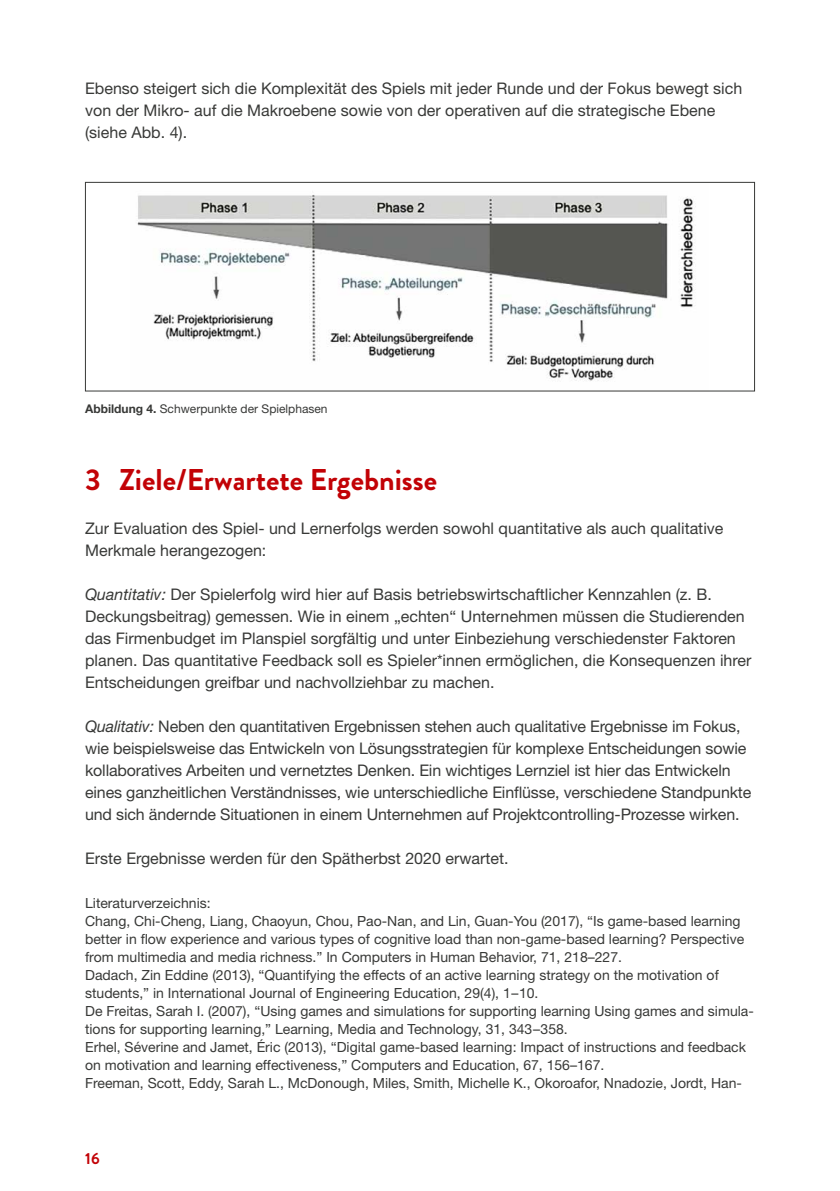
<style>
.page{position:relative;width:840px;height:1191px;background:#fff}
.page>*{position:absolute;margin:0;border:0;box-sizing:border-box;transform-origin:0 0}
.t1{font:700 30px "Brandon Grotesque";color:#c20206}
.t2{font:16px/22px "Helvetica Neue LT Std";color:#383937}
.t3{font:700 16px "Brandon Grotesque";color:#c20206}
.t4{font:14px/18px "Helvetica Neue LT Std";color:#383937}
.t5{font:12px "Helvetica Neue LT Std";color:#383937}
.s1{font-weight:700}
.s2{font-style:italic}
</style>
<div class="page">
<img style="left:137px;top:195px;width:559px;height:186px">
<div style="left:85px;top:182px;width:669px;height:209px;border:1px solid #383937"></div>
<p class="t2" style="left:85px;top:77px;width:658px">Ebenso steigert sich die Komplexität des Spiels mit jeder Runde und der Fokus bewegt sich von der Mikro- auf die Makroebene sowie von der operativen auf die strategische Ebene (siehe Abb. 4).</p>
<p class="t5" style="left:85px;top:401px;width:244px"><span class="s1">Abbildung 4.</span> Schwerpunkte der Spielphasen</p>
<h1 class="t1" style="left:85px;top:459px;width:353px">3 Ziele/Erwartete Ergebnisse</h1>
<p class="t2" style="left:85px;top:517px;width:639px">Zur Evaluation des Spiel- und Lernerfolgs werden sowohl quantitative als auch qualitative<br>Merkmale herangezogen:</p>
<p class="t2" style="left:85px;top:583px;width:667px"><span class="s2">Quantitativ:</span> Der Spielerfolg wird hier auf Basis betriebswirtschaftlicher Kennzahlen (z. B.<br>Deckungsbeitrag) gemessen. Wie in einem „echten“ Unternehmen müssen die Studierenden das Firmenbudget im Planspiel sorgfältig und unter Einbeziehung verschiedenster Faktoren planen. Das quantitative Feedback soll es Spieler*innen ermöglichen, die Konsequenzen ihrer Entscheidungen greifbar und nachvollziehbar zu machen.</p>
<p class="t2" style="left:85px;top:715px;width:667px"><span class="s2">Qualitativ:</span> Neben den quantitativen Ergebnissen stehen auch qualitative Ergebnisse im Fokus, wie beispielsweise das Entwickeln von Lösungsstrategien für komplexe Entscheidungen sowie kollaboratives Arbeiten und vernetztes Denken. Ein wichtiges Lernziel ist hier das Entwickeln eines ganzheitlichen Verständnisses, wie unterschiedliche Einflüsse, verschiedene Standpunkte und sich ändernde Situationen in einem Unternehmen auf Projektcontrolling-Prozesse wirken.</p>
<p class="t2" style="left:85px;top:847px;width:425px">Erste Ergebnisse werden für den Spätherbst 2020 erwartet.</p>
<p class="t4" style="left:85px;top:894px;width:670px">Literaturverzeichnis:<br>Chang, Chi-Cheng, Liang, Chaoyun, Chou, Pao-Nan, and Lin, Guan-You (2017), “Is game-based learning better in flow experience and various types of cognitive load than non-game-based learning? Perspective from multimedia and media richness.” In Computers in Human Behavior, 71, 218–227.<br>Dadach, Zin Eddine (2013), “Quantifying the effects of an active learning strategy on the motivation of students,” in International Journal of Engineering Education, 29(4), 1–10.<br>De Freitas, Sarah I. (2007), “Using games and simulations for supporting learning Using games and simula&shy;tions for supporting learning,” Learning, Media and Technology, 31, 343–358.<br>Erhel, Séverine and Jamet, Éric (2013), “Digital game-based learning: Impact of instructions and feedback on motivation and learning effectiveness,” Computers and Education, 67, 156–167.<br>Freeman, Scott, Eddy, Sarah L., McDonough, Miles, Smith, Michelle K., Okoroafor, Nnadozie, Jordt, Han-</p>
<p class="t3" style="left:85px;top:1147px;width:16px">16</p>
</div>
